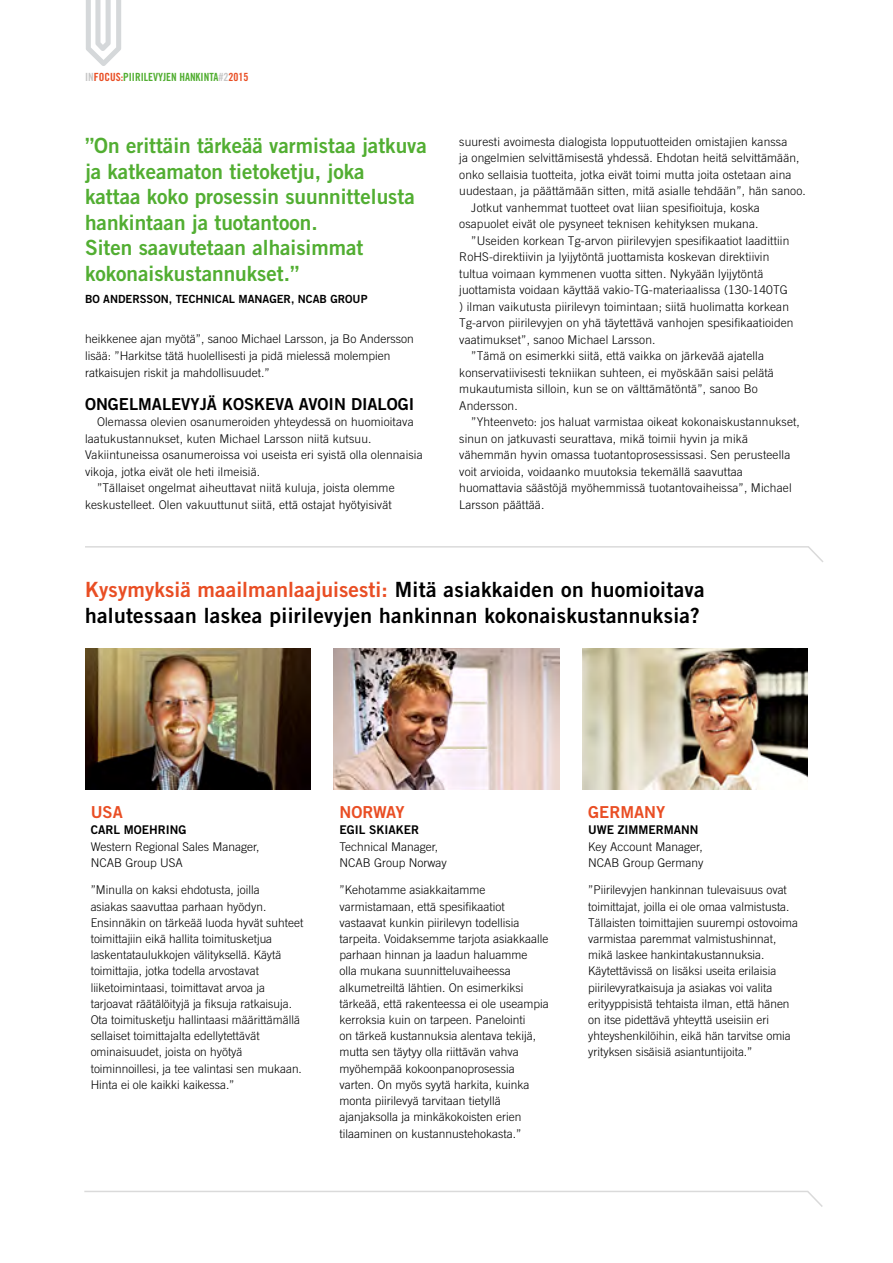
<style>
.page{position:relative;width:893px;height:1263px;background:#fff}
.page>*{position:absolute;margin:0;border:0;box-sizing:border-box;transform-origin:0 0}
.t1{font:21px/25.5px "Trade Gothic LT Bold Two";color:#52ae32}
.t2{font:21px/25.5px "Trade Gothic LT Bold Two";letter-spacing:.015em;color:#000}
.t3{font:16.5px "Trade Gothic LT Bold Two";color:#000}
.t4{font:16.5px "Trade Gothic LT Bold Two";color:#e94e24}
.t5{font:300 12px/16.2px "Trade Gothic LT";color:#000}
.t6{font:12px "Trade Gothic LT Bold Two";color:#000}
.t7{font:11.25px "Trade Gothic LT Bold Two";color:#000}
.t8{font:11.25px "Trade Gothic LT Bold Cond Twenty";color:#52ae32}
.s1{font-family:"Trade Gothic Bold Cond Twenty";color:#c6c6c6}
.s2{color:#e94e24}
.s3{color:#c6c6c6}
</style>
<div class="page">
<svg style="left:86px;top:0;width:35px;height:66px"></svg>
<svg style="left:84px;top:1190px;width:739px;height:17px"></svg>
<svg style="left:85px;top:546px;width:739px;height:16px"></svg>
<img style="left:85px;top:648px;width:225px;height:142px">
<img style="left:334px;top:648px;width:225px;height:142px">
<img style="left:583px;top:648px;width:225px;height:142px">
<p class="t8" style="left:85px;top:70px;width:165px"><span class="s1">IN</span><span class="s2">FOCUS:</span>PIIRILEVYJEN HANKINTA<span class="s3">#2</span><span class="s2">2015</span></p>
<h1 class="t1" style="left:85px;top:132px;width:343px">”On erittäin tärkeää varmistaa jatkuva ja katkeamaton tietoketju, joka<br>kattaa koko prosessin suunnittelusta hankintaan ja tuotantoon.<br>Siten saavutetaan alhaisimmat kokonaiskustannukset.”</h1>
<p class="t7" style="left:85px;top:292px;width:284px">BO ANDERSSON, TECHNICAL MANAGER, NCAB GROUP</p>
<p class="t5" style="left:85px;top:330px;width:330px;line-height:16.6px">heikkenee ajan myötä”, sanoo Michael Larsson, ja Bo Andersson lisää: ”Harkitse tätä huolellisesti ja pidä mielessä molempien ratkaisujen riskit ja mahdollisuudet.”</p>
<h2 class="t3" style="left:85px;top:393px;width:331px">ONGELMALEVYJÄ KOSKEVA AVOIN DIALOGI</h2>
<p class="t5" style="left:97px;top:414px;width:318px">Olemassa olevien osanumeroiden yhteydessä on huomioitava</p>
<p class="t5" style="left:85px;top:430px;width:288px">laatukustannukset, kuten Michael Larsson niitä kutsuu.</p>
<p class="t5" style="left:85px;top:447px;width:339px">Vakiintuneissa osanumeroissa voi useista eri syistä olla olennaisia</p>
<p class="t5" style="left:85px;top:463px;width:177px">vikoja, jotka eivät ole heti ilmeisiä.</p>
<p class="t5" style="left:97px;top:480px;width:299px">”Tällaiset ongelmat aiheuttavat niitä kuluja, joista olemme</p>
<p class="t5" style="left:85px;top:496px;width:308px">keskustelleet. Olen vakuuttunut siitä, että ostajat hyötyisivät</p>
<p class="t5" style="left:459px;top:133px;width:330px">suuresti avoimesta dialogista lopputuotteiden omistajien kanssa</p>
<p class="t5" style="left:459px;top:150px;width:342px">ja ongelmien selvittämisestä yhdessä. Ehdotan heitä selvittämään,</p>
<p class="t5" style="left:459px;top:166px;width:334px">onko sellaisia tuotteita, jotka eivät toimi mutta joita ostetaan aina</p>
<p class="t5" style="left:459px;top:183px;width:348px">uudestaan, ja päättämään sitten, mitä asialle tehdään”, hän sanoo.</p>
<p class="t5" style="left:471px;top:199px;width:290px">Jotkut vanhemmat tuotteet ovat liian spesifioituja, koska</p>
<p class="t5" style="left:459px;top:216px;width:301px">osapuolet eivät ole pysyneet teknisen kehityksen mukana.</p>
<p class="t5" style="left:471px;top:232px;width:320px">”Useiden korkean Tg-arvon piirilevyjen spesifikaatiot laadittiin</p>
<p class="t5" style="left:459px;top:249px;width:312px">RoHS-direktiivin ja lyijytöntä juottamista koskevan direktiivin</p>
<p class="t5" style="left:459px;top:265px;width:306px">tultua voimaan kymmenen vuotta sitten. Nykyään lyijytöntä</p>
<p class="t5" style="left:459px;top:282px;width:330px">juottamista voidaan käyttää vakio-TG-materiaalissa (130-140TG</p>
<p class="t5" style="left:459px;top:298px;width:331px">) ilman vaikutusta piirilevyn toimintaan; siitä huolimatta korkean</p>
<p class="t5" style="left:459px;top:315px;width:336px">Tg-arvon piirilevyjen on yhä täytettävä vanhojen spesifikaatioiden</p>
<p class="t5" style="left:459px;top:331px;width:198px">vaatimukset”, sanoo Michael Larsson.</p>
<p class="t5" style="left:471px;top:348px;width:294px">”Tämä on esimerkki siitä, että vaikka on järkevää ajatella</p>
<p class="t5" style="left:459px;top:364px;width:316px">konservatiivisesti tekniikan suhteen, ei myöskään saisi pelätä</p>
<p class="t5" style="left:459px;top:381px;width:300px">mukautumista silloin, kun se on välttämätöntä”, sanoo Bo</p>
<p class="t5" style="left:459px;top:397px;width:60px">Andersson.</p>
<p class="t5" style="left:471px;top:414px;width:330px">”Yhteenveto: jos haluat varmistaa oikeat kokonaiskustannukset,</p>
<p class="t5" style="left:459px;top:430px;width:290px">sinun on jatkuvasti seurattava, mikä toimii hyvin ja mikä</p>
<p class="t5" style="left:459px;top:447px;width:333px">vähemmän hyvin omassa tuotantoprosessissasi. Sen perusteella</p>
<p class="t5" style="left:459px;top:463px;width:285px">voit arvioida, voidaanko muutoksia tekemällä saavuttaa</p>
<p class="t5" style="left:459px;top:480px;width:334px">huomattavia säästöjä myöhemmissä tuotantovaiheissa”, Michael</p>
<p class="t5" style="left:459px;top:496px;width:87px">Larsson päättää.</p>
<h1 class="t2" style="left:85px;top:577px;width:621px"><span class="s2">Kysymyksiä maailmanlaajuisesti:</span> Mitä asiakkaiden on huomioitava halutessaan laskea piirilevyjen hankinnan kokonaiskustannuksia?</h1>
<h2 class="t4" style="left:91px;top:801px;width:34px">USA</h2>
<p class="t6" style="left:91px;top:822px;width:97px">CARL MOEHRING</p>
<p class="t5" style="left:91px;top:838px;width:170px">Western Regional Sales Manager,<br>NCAB Group USA</p>
<p class="t5" style="left:91px;top:882px;width:214px">”Minulla on kaksi ehdotusta, joilla<br>asiakas saavuttaa parhaan hyödyn.<br>Ensinnäkin on tärkeää luoda hyvät suhteet toimittajiin eikä hallita toimitusketjua laskentataulukkojen välityksellä. Käytä toimittajia, jotka todella arvostavat liiketoimintaasi, toimittavat arvoa ja tarjoavat räätälöityjä ja fiksuja ratkaisuja.<br>Ota toimitusketju hallintaasi määrittämällä sellaiset toimittajalta edellytettävät ominaisuudet, joista on hyötyä toiminnoillesi, ja tee valintasi sen mukaan.<br>Hinta ei ole kaikki kaikessa.”</p>
<h2 class="t4" style="left:339px;top:801px;width:67px">NORWAY</h2>
<p class="t6" style="left:339px;top:822px;width:81px">EGIL SKIAKER</p>
<p class="t5" style="left:339px;top:838px;width:109px">Technical Manager,<br>NCAB Group Norway</p>
<p class="t5" style="left:339px;top:882px;width:211px">”Kehotamme asiakkaitamme varmistamaan, että spesifikaatiot vastaavat kunkin piirilevyn todellisia tarpeita. Voidaksemme tarjota asiakkaalle parhaan hinnan ja laadun haluamme<br>olla mukana suunnitteluvaiheessa alkumetreiltä lähtien. On esimerkiksi tärkeää, että rakenteessa ei ole useampia kerroksia kuin on tarpeen. Panelointi<br>on tärkeä kustannuksia alentava tekijä, mutta sen täytyy olla riittävän vahva myöhempää kokoonpanoprosessia varten. On myös syytä harkita, kuinka monta piirilevyä tarvitaan tietyllä ajanjaksolla ja minkäkokoisten erien tilaaminen on kustannustehokasta.”</p>
<h2 class="t4" style="left:588px;top:801px;width:79px">GERMANY</h2>
<p class="t6" style="left:588px;top:822px;width:112px">UWE ZIMMERMANN</p>
<p class="t5" style="left:588px;top:838px;width:117px">Key Account Manager,<br>NCAB Group Germany</p>
<p class="t5" style="left:588px;top:882px;width:211px">”Piirilevyjen hankinnan tulevaisuus ovat toimittajat, joilla ei ole omaa valmistusta.<br>Tällaisten toimittajien suurempi ostovoima varmistaa paremmat valmistushinnat, mikä laskee hankintakustannuksia.<br>Käytettävissä on lisäksi useita erilaisia piirilevyratkaisuja ja asiakas voi valita erityyppisistä tehtaista ilman, että hänen on itse pidettävä yhteyttä useisiin eri yhteyshenkilöihin, eikä hän tarvitse omia yrityksen sisäisiä asiantuntijoita.”</p>
</div>
